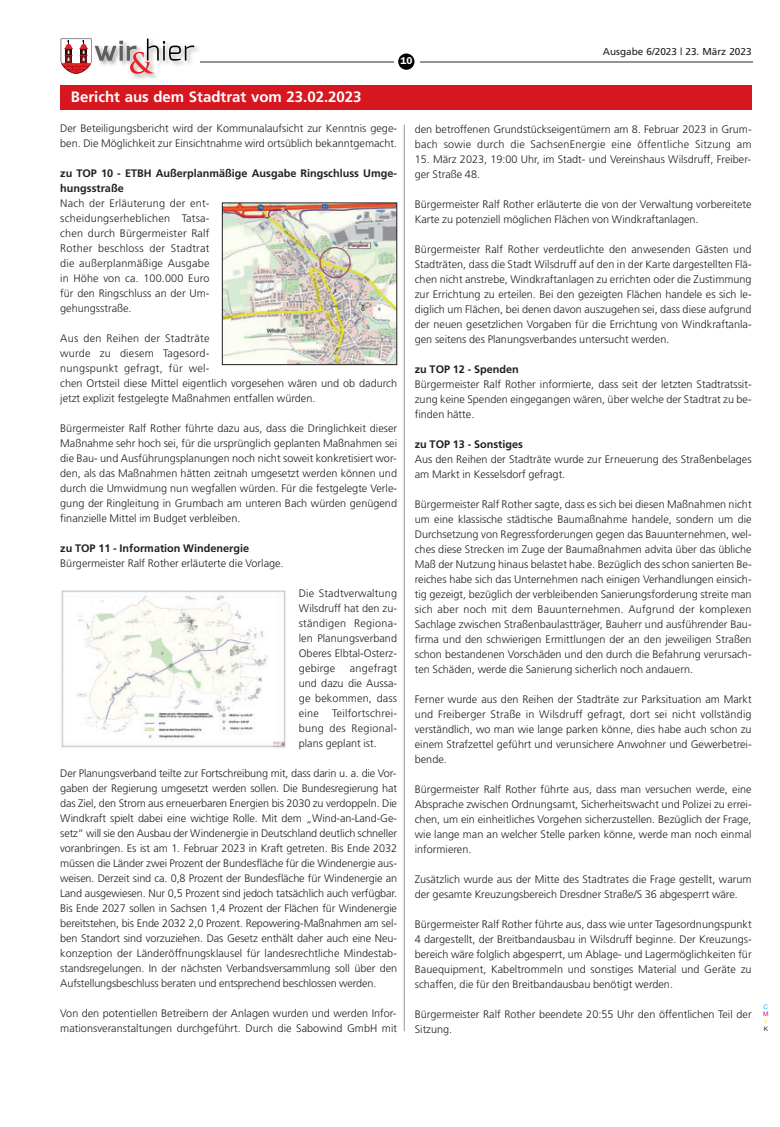
<style>
.page{position:relative;width:780px;height:1127px;background:#fff}
.page>*{position:absolute;margin:0;border:0;box-sizing:border-box;transform-origin:0 0}
.t1{font:700 15px "Frutiger";color:#fff}
.t2{font:300 10.88px/15px "Frutiger";color:#231f20;text-align:justify}
.t3{font:700 10.88px/15px "Frutiger";color:#231f20}
.t4{font:10px "Frutiger";color:#231f20}
.t5{font:600 10px "Franklin Gothic";color:#fff}
.t6{font:6.25px "Helvetica Neue";color:#00aeef}
.t7{font:6.25px "Helvetica Neue";color:#ed028c}
.t8{font:6.25px "Helvetica Neue";color:#fff101}
.t9{font:6.25px "Helvetica Neue";color:#231f20}
</style>
<div class="page">
<img style="left:132px;top:38px;width:69px;height:41px">
<svg style="left:61px;top:39px;width:133px;height:35px"></svg>
<hr style="left:199px;top:61px;width:194px;height:1px;background:#939393">
<div style="left:398px;top:53px;width:16px;height:17px;background:#000;border-radius:50%"></div>
<hr style="left:419px;top:61px;width:333px;height:1px;background:#939393">
<div style="left:60px;top:85px;width:691px;height:25px;background:#d7171f"></div>
<img style="left:224px;top:205px;width:171px;height:158px">
<div style="left:222px;top:203px;width:175px;height:162px;border:1px solid #231f20"></div>
<img style="left:61px;top:590px;width:225px;height:159px">
<hr style="left:404px;top:125px;width:1px;height:906px;background:#939598">
<p class="t5" style="left:400px;top:57px;width:13px">10</p>
<p class="t4" style="left:603px;top:47px;width:150px">Ausgabe 6/2023 | 23. März 2023</p>
<h1 class="t1" style="left:71px;top:90px;width:292px">Bericht aus dem Stadtrat vom 23.02.2023</h1>
<p class="t2" style="left:60px;top:122px;width:338px">Der Beteiligungsbericht wird der Kommunalaufsicht zur Kenntnis gege&shy;ben. Die Möglichkeit zur Einsichtnahme wird ortsüblich bekanntgemacht.</p>
<p class="t3" style="left:60px;top:167px;width:338px">zu TOP 10 - ETBH Außerplanmäßige Ausgabe Ringschluss Umge&shy;hungsstraße</p>
<p class="t2" style="left:60px;top:197px;width:151px">Nach der Erläuterung der ent&shy;scheidungserheblichen Tatsa&shy;chen durch Bürgermeister Ralf Rother beschloss der Stadtrat die außerplanmäßige Ausgabe in Höhe von ca. 100.000 Euro für den Ringschluss an der Um&shy;gehungsstraße.</p>
<p class="t2" style="left:60px;top:332px;width:338px;text-align:left">Aus den Reihen der Stadträte<br>wurde zu diesem Tagesord-<br>nungspunkt gefragt, für wel-<br>chen Ortsteil diese Mittel eigentlich vorgesehen wären und ob dadurch jetzt explizit festgelegte Maßnahmen entfallen würden.</p>
<p class="t2" style="left:60px;top:422px;width:338px">Bürgermeister Ralf Rother führte dazu aus, dass die Dringlichkeit dieser Maßnahme sehr hoch sei, für die ursprünglich geplanten Maßnahmen sei die Bau- und Ausführungsplanungen noch nicht soweit konkretisiert wor&shy;den, als das Maßnahmen hätten zeitnah umgesetzt werden können und durch die Umwidmung nun wegfallen würden. Für die festgelegte Verle&shy;gung der Ringleitung in Grumbach am unteren Bach würden genügend finanzielle Mittel im Budget verbleiben.</p>
<p class="t3" style="left:60px;top:542px;width:190px">zu TOP 11 - Information Windenergie</p>
<p class="t2" style="left:60px;top:557px;width:225px">Bürgermeister Ralf Rother erläuterte die Vorlage.</p>
<p class="t2" style="left:299px;top:587px;width:100px">Die Stadtverwaltung Wilsdruff hat den zu&shy;ständigen Regiona&shy;len Planungsverband Oberes Elbtal-Osterz&shy;gebirge</p>
<p class="t2" style="left:299px;top:662px;width:100px;text-indent:51px">angefragt und dazu die Aussa&shy;ge bekommen, dass eine Teilfortschrei&shy;bung des Regional&shy;plans geplant ist.</p>
<p class="t2" style="left:60px;top:767px;width:338px">Der Planungsverband teilte zur Fortschreibung mit, dass darin u. a. die Vor&shy;gaben der Regierung umgesetzt werden sollen. Die Bundesregierung hat das Ziel, den Strom aus erneuerbaren Energien bis 2030 zu verdoppeln. Die Windkraft spielt dabei eine wichtige Rolle. Mit dem „Wind-an-Land-Ge&shy;setz“ will sie den Ausbau der Windenergie in Deutschland deutlich schneller voranbringen. Es ist am 1. Februar 2023 in Kraft getreten. Bis Ende 2032 müssen die Länder zwei Prozent der Bundesfläche für die Windenergie aus&shy;weisen. Derzeit sind ca. 0,8 Prozent der Bundesfläche für Windenergie an Land ausgewiesen. Nur 0,5 Prozent sind jedoch tatsächlich auch verfügbar.<br>Bis Ende 2027 sollen in Sachsen 1,4 Prozent der Flächen für Windenergie bereitstehen, bis Ende 2032 2,0 Prozent. Repowering-Maßnahmen am sel&shy;ben Standort sind vorzuziehen. Das Gesetz enthält daher auch eine Neu&shy;konzeption der Länderöffnungsklausel für landesrechtliche Mindestab&shy;standsregelungen. In der nächsten Verbandsversammlung soll über den Aufstellungsbeschluss beraten und entsprechend beschlossen werden.</p>
<p class="t2" style="left:60px;top:1007px;width:338px">Von den potentiellen Betreibern der Anlagen wurden und werden Infor&shy;mationsveranstaltungen durchgeführt. Durch die Sabowind GmbH mit</p>
<p class="t2" style="left:415px;top:122px;width:338px">den betroffenen Grundstückseigentümern am 8. Februar 2023 in Grum&shy;bach sowie durch die SachsenEnergie eine öffentliche Sitzung am</p>
<p class="t2" style="left:415px;top:152px;width:338px">15. März 2023, 19:00 Uhr, im Stadt- und Vereinshaus Wilsdruff, Freiber&shy;ger Straße 48.</p>
<p class="t2" style="left:415px;top:197px;width:338px">Bürgermeister Ralf Rother erläuterte die von der Verwaltung vorbereitete<br>Karte zu potenziell möglichen Flächen von Windkraftanlagen.</p>
<p class="t2" style="left:415px;top:242px;width:338px">Bürgermeister Ralf Rother verdeutlichte den anwesenden Gästen und Stadträten, dass die Stadt Wilsdruff auf den in der Karte dargestellten Flä&shy;chen nicht anstrebe, Windkraftanlagen zu errichten oder die Zustimmung zur Errichtung zu erteilen. Bei den gezeigten Flächen handele es sich le&shy;diglich um Flächen, bei denen davon auszugehen sei, dass diese aufgrund der neuen gesetzlichen Vorgaben für die Errichtung von Windkraftanla&shy;gen seitens des Planungsverbandes untersucht werden.</p>
<p class="t3" style="left:415px;top:362px;width:105px">zu TOP 12 - Spenden</p>
<p class="t2" style="left:415px;top:377px;width:338px">Bürgermeister Ralf Rother informierte, dass seit der letzten Stadtratssit&shy;zung keine Spenden eingegangen wären, über welche der Stadtrat zu be&shy;finden hätte.</p>
<p class="t3" style="left:415px;top:437px;width:110px">zu TOP 13 - Sonstiges</p>
<p class="t2" style="left:415px;top:452px;width:338px">Aus den Reihen der Stadträte wurde zur Erneuerung des Straßenbelages am Markt in Kesselsdorf gefragt.</p>
<p class="t2" style="left:415px;top:497px;width:338px">Bürgermeister Ralf Rother sagte, dass es sich bei diesen Maßnahmen nicht um eine klassische städtische Baumaßnahme handele, sondern um die Durchsetzung von Regressforderungen gegen das Bauunternehmen, wel&shy;ches diese Strecken im Zuge der Baumaßnahmen advita über das übliche Maß der Nutzung hinaus belastet habe. Bezüglich des schon sanierten Be&shy;reiches habe sich das Unternehmen nach einigen Verhandlungen einsich&shy;tig gezeigt, bezüglich der verbleibenden Sanierungsforderung streite man sich aber noch mit dem Bauunternehmen. Aufgrund der komplexen Sachlage zwischen Straßenbaulastträger, Bauherr und ausführender Bau&shy;firma und den schwierigen Ermittlungen der an den jeweiligen Straßen schon bestandenen Vorschäden und den durch die Befahrung verursach&shy;ten Schäden, werde die Sanierung sicherlich noch andauern.</p>
<p class="t2" style="left:415px;top:692px;width:338px">Ferner wurde aus den Reihen der Stadträte zur Parksituation am Markt und Freiberger Straße in Wilsdruff gefragt, dort sei nicht vollständig verständlich, wo man wie lange parken könne, dies habe auch schon zu einem Strafzettel geführt und verunsichere Anwohner und Gewerbetrei&shy;bende.</p>
<p class="t2" style="left:415px;top:782px;width:338px">Bürgermeister Ralf Rother führte aus, dass man versuchen werde, eine Absprache zwischen Ordnungsamt, Sicherheitswacht und Polizei zu errei&shy;chen, um ein einheitliches Vorgehen sicherzustellen. Bezüglich der Frage, wie lange man an welcher Stelle parken könne, werde man noch einmal informieren.</p>
<p class="t2" style="left:415px;top:872px;width:338px">Zusätzlich wurde aus der Mitte des Stadtrates die Frage gestellt, warum der gesamte Kreuzungsbereich Dresdner Straße/S 36 abgesperrt wäre.</p>
<p class="t2" style="left:415px;top:917px;width:338px">Bürgermeister Ralf Rother führte aus, dass wie unter Tagesordnungspunkt 4 dargestellt, der Breitbandausbau in Wilsdruff beginne. Der Kreuzungs&shy;bereich wäre folglich abgesperrt, um Ablage- und Lagermöglichkeiten für Bauequipment, Kabeltrommeln und sonstiges Material und Geräte zu schaffen, die für den Breitbandausbau benötigt werden.</p>
<p class="t2" style="left:415px;top:1007px;width:338px">Bürgermeister Ralf Rother beendete 20:55 Uhr den öffentlichen Teil der<br>Sitzung.</p>
<p class="t6" style="left:763px;top:1004px;width:6px">C</p>
<p class="t7" style="left:763px;top:1012px;width:7px">M</p>
<p class="t8" style="left:763px;top:1019px;width:6px">Y</p>
<p class="t9" style="left:763px;top:1027px;width:6px">K</p>
</div>
